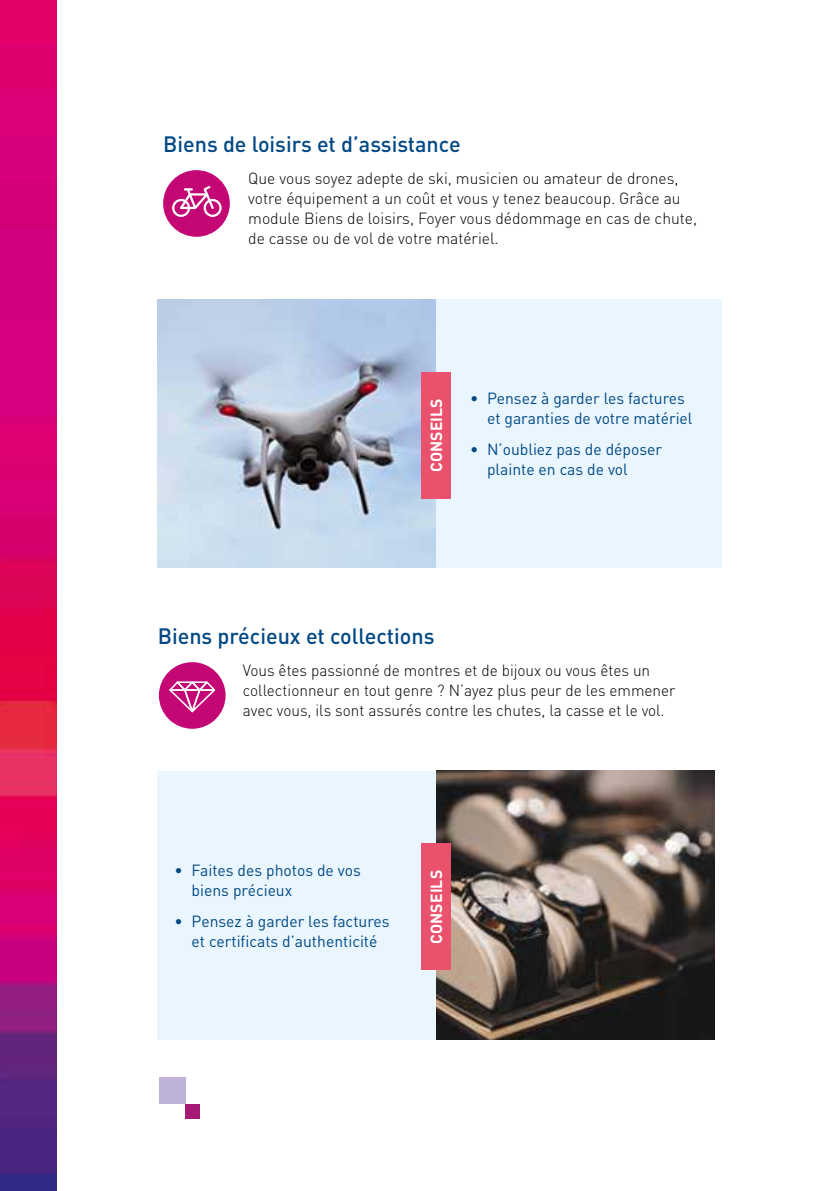
<style>
.page{position:relative;width:840px;height:1191px;background:#fff}
.page>*{position:absolute;margin:0;border:0;box-sizing:border-box;transform-origin:0 0}
.t1{font:500 22px "DIN";color:#004884}
.t2{font:300 16px/20px "DINOT";color:#000}
.t3{font:16px/20px "DINOT";color:#004884}
.t4{font:300 16px/20px "DINOT";color:#000;scale:.96 1}
.t5{font:700 16px "DINOT";letter-spacing:.01em;color:#fff}
</style>
<div class="page">
<div style="left:159px;top:1077px;width:26px;height:27px;background:#beb2d8"></div>
<div style="left:185px;top:1104px;width:15px;height:14px;background:#a51a77"></div>
<img style="left:158px;top:299px;width:278px;height:268px">
<div style="left:436px;top:299px;width:284px;height:268px;background:#eaf6fe"></div>
<div style="left:421px;top:372px;width:30px;height:126px;background:#ea516d"></div>
<img style="left:436px;top:771px;width:278px;height:268px">
<div style="left:158px;top:771px;width:278px;height:268px;background:#eaf6fe"></div>
<div style="left:421px;top:844px;width:30px;height:126px;background:#ea516d"></div>
<img style="left:0;top:0;width:56px;height:1191px">
<div style="left:163px;top:170px;width:67px;height:67px;background:#c30775;border-radius:50%"></div>
<svg style="left:172px;top:186px;width:49px;height:31px"></svg>
<div style="left:159px;top:662px;width:66px;height:67px;background:#c30775;border-radius:50%"></div>
<svg style="left:169px;top:681px;width:46px;height:31px"></svg>
<h1 class="t1" style="left:163px;top:130px;width:299px">Biens de loisirs et d’assistance</h1>
<p class="t2" style="left:248px;top:168px;width:450px">Que vous soyez adepte de ski, musicien ou amateur de drones, votre équipement a un coût et vous y tenez beaucoup. Grâce au module Biens de loisirs, Foyer vous dédommage en cas de chute, de casse ou de vol de votre matériel.</p>
<p class="t5" style="left:426px;top:472px;width:75px;rotate:-90deg">CONSEILS</p>
<p class="t3" style="left:487px;top:388px;width:207px;text-indent:-17px">• Pensez à garder les factures et garanties de votre matériel</p>
<p class="t3" style="left:470px;top:439px;width:193px">• N’oubliez pas de déposer</p>
<p class="t3" style="left:487px;top:459px;width:142px">plainte en cas de vol</p>
<h1 class="t1" style="left:158px;top:622px;width:278px">Biens précieux et collections</h1>
<p class="t4" style="left:243px;top:660px;width:452px">Vous êtes passionné de montres et de bijoux ou vous êtes un collectionneur en tout genre ? N’ayez plus peur de les emmener avec vous, ils sont assurés contre les chutes, la casse et le vol.</p>
<p class="t3" style="left:191px;top:859px;width:170px;text-indent:-17px">• Faites des photos de vos biens précieux</p>
<p class="t3" style="left:174px;top:911px;width:216px;text-align:center">• Pensez à garder les factures et certificats d’authenticité</p>
<p class="t5" style="left:426px;top:943px;width:75px;rotate:-90deg">CONSEILS</p>
</div>
